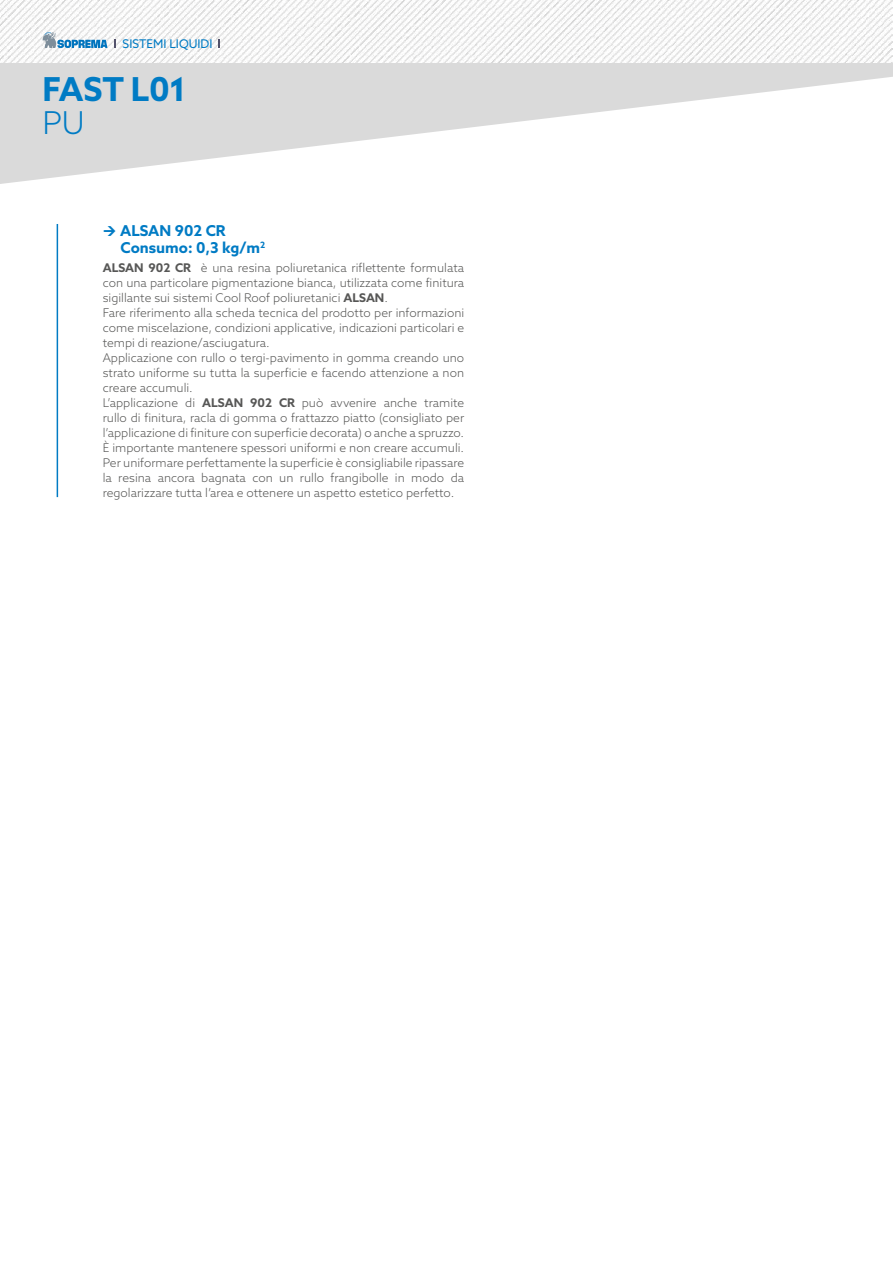
<style>
.page{position:relative;width:893px;height:1263px;background:#fff}
.page>*{position:absolute;margin:0;border:0;box-sizing:border-box;transform-origin:0 0}
.t1{font:700 33px "Azo Sans";color:#007bc4}
.t2{font:300 31.5px "Azo Sans";color:#007bc4}
.t3{font:700 15px/17.5px "Azo Sans";color:#007bc4}
.t4{font:300 12px/15px "Azo Sans";color:#575756}
.t5{font:12px "Azo Sans";color:#007bc4}
.s1{font-weight:700}
</style>
<div class="page">
<svg style="left:0;top:63px;width:893px;height:121px;fill:#dadada"></svg>
<img style="left:0;top:0;width:893px;height:63px">
<svg style="left:43px;top:32px;width:64px;height:16px"></svg>
<hr style="left:57px;top:224px;width:1px;height:273px;background:#007bc4">
<p class="t5" style="left:123px;top:36px;width:91px">SISTEMI LIQUIDI</p>
<h1 class="t1" style="left:42px;top:68px;width:146px">FAST L01</h1>
<h2 class="t2" style="left:42px;top:103px;width:44px">PU</h2>
<p class="t3" style="left:120px;top:221px;width:147px">ALSAN 902 CR<br>Consumo: 0,3 kg/m<sup>2</sup></p>
<p class="t4" style="left:103px;top:260px;width:363px"><span class="s1">ALSAN 902 CR</span> è una resina poliuretanica riflettente formulata con una particolare pigmentazione bianca, utilizzata come finitura sigillante sui sistemi Cool Roof poliuretanici <span class="s1">ALSAN</span>.<br>Fare riferimento alla scheda tecnica del prodotto per informazioni come miscelazione, condizioni applicative, indicazioni particolari e tempi di reazione/asciugatura.<br>Applicazione con rullo o tergi-pavimento in gomma creando uno strato uniforme su tutta la superficie e facendo attenzione a non creare accumuli.<br>L’applicazione di <span class="s1">ALSAN 902 CR</span> può avvenire anche tramite rullo di finitura, racla di gomma o frattazzo piatto (consigliato per l’applicazione di finiture con superficie decorata) o anche a spruzzo.<br>È importante mantenere spessori uniformi e non creare accumuli.<br>Per uniformare perfettamente la superficie è consigliabile ripassare la resina ancora bagnata con un rullo frangibolle in modo da regolarizzare tutta l’area e ottenere un aspetto estetico perfetto.</p>
</div>
